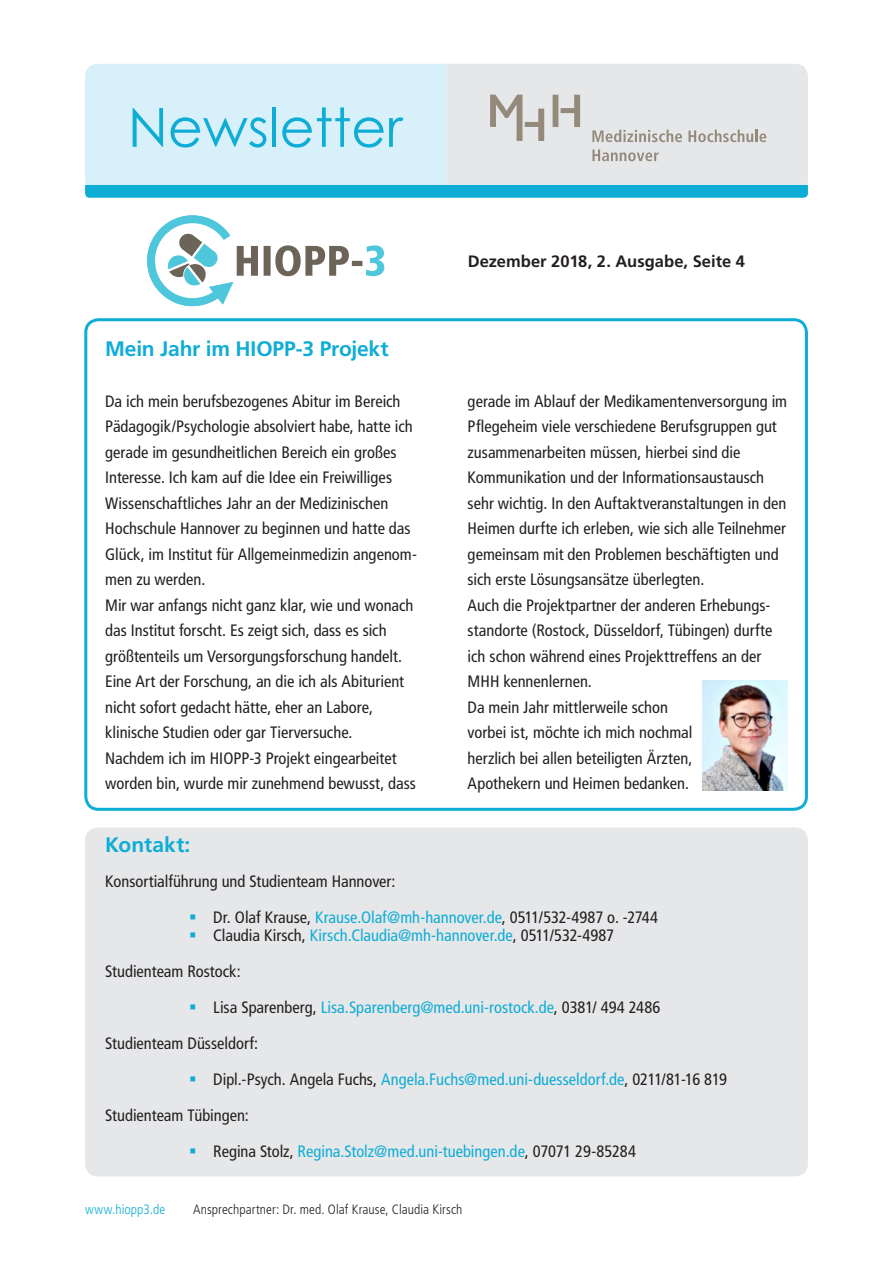
<style>
.page{position:relative;width:893px;height:1263px;background:#fff}
.page>*{position:absolute;margin:0;border:0;box-sizing:border-box;transform-origin:0 0}
.t1{font:54px "Century Gothic";color:#0eadd6}
.t2{font:700 21px "Frutiger LT Std";letter-spacing:-.01em;color:#0eadd6}
.t3{font:condensed 16.5px/25.5px "Frutiger LT Std";color:#231f20}
.t4{font:condensed 16.5px "Frutiger LT Std";letter-spacing:-.005em;color:#0eadd6}
.t5{font:700 16.5px "Frutiger LT Std";color:#231f20}
.t6{font:300 condensed 13.5px "Frutiger LT Std";letter-spacing:.005em;color:#231f20}
.t7{font:300 condensed 13.5px "Frutiger LT Std";letter-spacing:.01em;color:#0eadd6}
.s1{color:#0eadd6}
.s2{color:#231f20}
</style>
<div class="page">
<div style="left:85px;top:64px;width:361px;height:121px;background:#d7f0f9"></div>
<div style="left:446px;top:64px;width:362px;height:121px;background:#e6e7e9"></div>
<svg style="left:147px;top:215px;width:237px;height:92px"></svg>
<svg style="left:490px;top:95px;width:54px;height:46px;background:#c8c5c1"></svg>
<svg style="left:553px;top:95px;width:27px;height:32px"></svg>
<svg style="left:592px;top:150px;width:66px;height:11px"></svg>
<svg style="left:592px;top:130px;width:90px;height:12px"></svg>
<svg style="left:688px;top:130px;width:78px;height:12px"></svg>
<div style="left:85px;top:827px;width:723px;height:349px;background:#e6e7e9;border-radius:13px"></div>
<svg style="left:85px;top:185px;width:723px;height:13px;background:#12aed6"></svg>
<div style="left:84px;top:318px;width:724px;height:493px;border:3px solid #0eadd6;border-radius:13px"></div>
<img style="left:702px;top:680px;width:85px;height:111px">
<h1 class="t1" style="left:128px;top:94px;width:276px">Newsletter</h1>
<p class="t5" style="left:468px;top:252px;width:279px">Dezember 2018, 2. Ausgabe, Seite 4</p>
<p class="t2" style="left:105px;top:336px;width:285px">Mein Jahr im HIOPP-3 Projekt</p>
<p class="t3" style="left:105px;top:389px;width:313px">Da ich mein berufsbezogenes Abitur im Bereich Pädagogik/Psychologie absolviert habe, hatte ich gerade im gesundheitlichen Bereich ein großes Interesse. Ich kam auf die Idee ein Freiwilliges Wissenschaftliches Jahr an der Medizinischen Hochschule Hannover zu beginnen und hatte das Glück, im Institut für Allgemeinmedizin angenom&shy;men zu werden.<br>Mir war anfangs nicht ganz klar, wie und wonach das Institut forscht. Es zeigt sich, dass es sich größtenteils um Versorgungsforschung handelt.<br>Eine Art der Forschung, an die ich als Abiturient nicht sofort gedacht hätte, eher an Labore, klinische Studien oder gar Tierversuche.<br>Nachdem ich im HIOPP-3 Projekt eingearbeitet worden bin, wurde mir zunehmend bewusst, dass</p>
<p class="t3" style="left:468px;top:388px;width:321px">gerade im Ablauf der Medikamentenversorgung im Pflegeheim viele verschiedene Berufsgruppen gut zusammenarbeiten müssen, hierbei sind die Kommunikation und der Informationsaustausch sehr wichtig. In den Auftaktveranstaltungen in den Heimen durfte ich erleben, wie sich alle Teilnehmer gemeinsam mit den Problemen beschäftigten und sich erste Lösungsansätze überlegten.<br>Auch die Projektpartner der anderen Erhebungs&shy;standorte (Rostock, Düsseldorf, Tübingen) durfte ich schon während eines Projekttreffens an der MHH kennenlernen.<br>Da mein Jahr mittlerweile schon<br>vorbei ist, möchte ich mich nochmal<br>herzlich bei allen beteiligten Ärzten,<br>Apothekern und Heimen bedanken.</p>
<p class="t2" style="left:105px;top:833px;width:87px">Kontakt:</p>
<p class="t3" style="left:105px;top:868px;width:292px">Konsortialführung und Studienteam Hannover:</p>
<p class="t3" style="left:189px;top:904px;width:470px"><span class="s1">▪</span> Dr. Olaf Krause, <span class="s1">Krause.Olaf@mh-hannover.de</span>, 0511/532-4987 o. -2744</p>
<p class="t3" style="left:105px;top:917px;width:510px;line-height:36px;text-indent:84px"><span class="s1">▪</span> Claudia Kirsch, <span class="s1">Kirsch.Claudia@mh-hannover.de</span>, 0511/532-4987<br>Studienteam Rostock:</p>
<p class="t3" style="left:105px;top:989px;width:557px;line-height:36px;text-indent:84px"><span class="s1">▪</span> Lisa Sparenberg, <span class="s1">Lisa.Sparenberg@med.uni-rostock.de</span>, 0381/ 494 2486<br>Studienteam Düsseldorf:</p>
<p class="t3" style="left:105px;top:1061px;width:623px;line-height:36px;text-indent:84px"><span class="s1">▪</span> Dipl.-Psych. Angela Fuchs, <span class="s1">Angela.Fuchs@med.uni-duesseldorf.de</span>, 0211/81-16 819<br>Studienteam Tübingen:</p>
<p class="t4" style="left:189px;top:1141px;width:448px">▪ <span class="s2">Regina Stolz,</span> Regina.Stolz@med.uni-tuebingen.de<span class="s2">, 07071 29-85284</span></p>
<p class="t7" style="left:85px;top:1202px;width:82px">www.hiopp3.de</p>
<p class="t6" style="left:193px;top:1202px;width:271px">Ansprechpartner: Dr. med. Olaf Krause, Claudia Kirsch</p>
</div>
